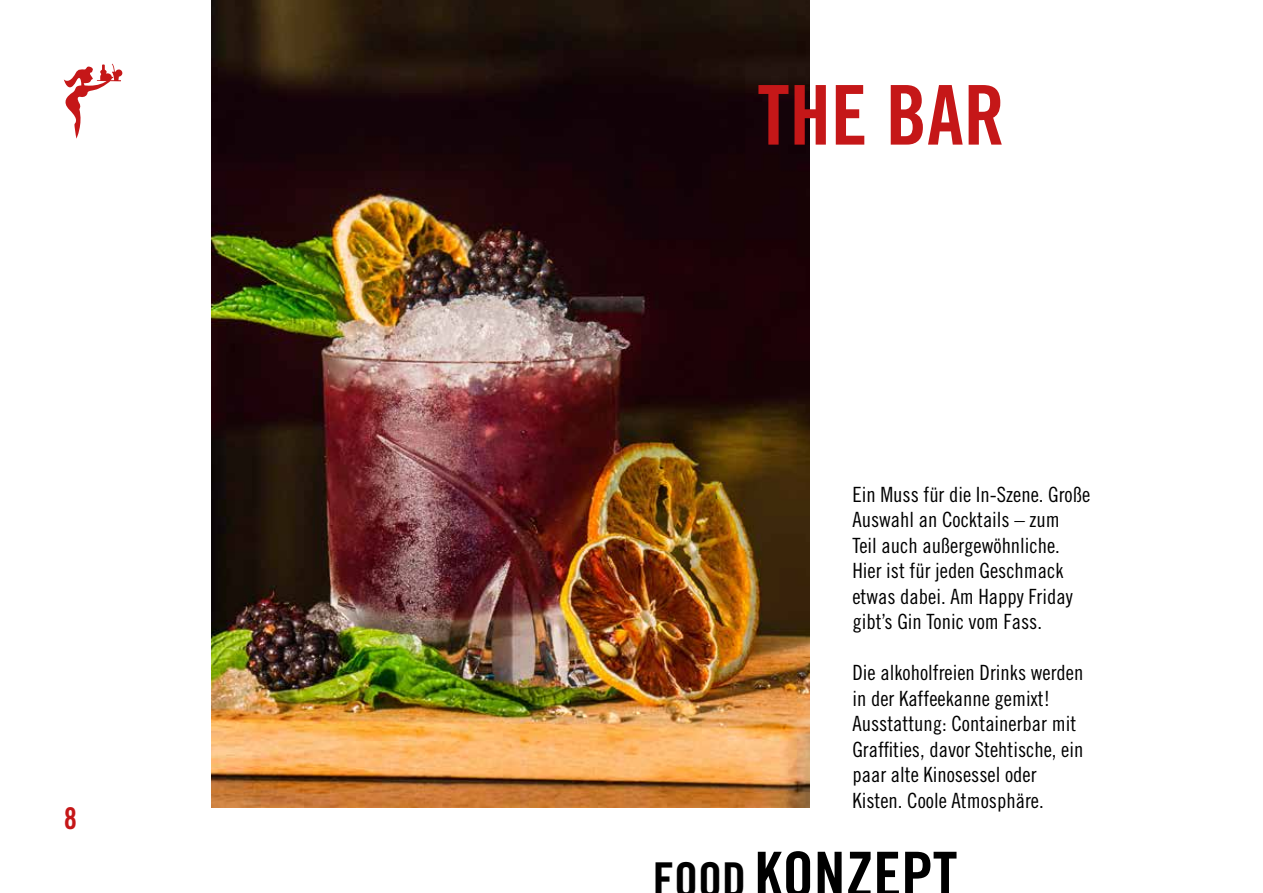
<style>
.page{position:relative;width:1263px;height:893px;background:#fff}
.page>*{position:absolute;margin:0;border:0;box-sizing:border-box;transform-origin:0 0}
.t1{font:82.5px "Trade Gothic LT Std Bd Cn 20";color:#c51718}
.t2{font:63px "Trade Gothic LT Std Bd Cn 20";color:#000}
.t3{font:30px "Trade Gothic LT Std Bd Cn 20";color:#c51718}
.t4{font:21px/25.5px "Trade Gothic LT Std Cn 18";color:#000}
.s1{font-size:48px}
</style>
<div class="page">
<svg style="left:63px;top:64px;width:60px;height:75px"></svg>
<img style="left:211px;top:0;width:599px;height:808px">
<h3 class="t3" style="left:64px;top:800px;width:15px">8</h3>
<h1 class="t1" style="left:757px;top:65px;width:249px">THE BAR</h1>
<p class="t4" style="left:852px;top:481px;width:239px">Ein Muss für die In-Szene. Große<br>Auswahl an Cocktails – zum<br>Teil auch außergewöhnliche.<br>Hier ist für jeden Geschmack etwas dabei. Am Happy Friday gibt’s Gin Tonic vom Fass.</p>
<p class="t4" style="left:852px;top:660px;width:232px">Die alkoholfreien Drinks werden in der Kaffeekanne gemixt!<br>Ausstattung: Containerbar mit<br>Graffities, davor Stehtische, ein paar alte Kinosessel oder<br>Kisten. Coole Atmosphäre.</p>
<h2 class="t2" style="left:653px;top:836px;width:306px"><span class="s1">FOOD</span> KONZEPT</h2>
</div>
